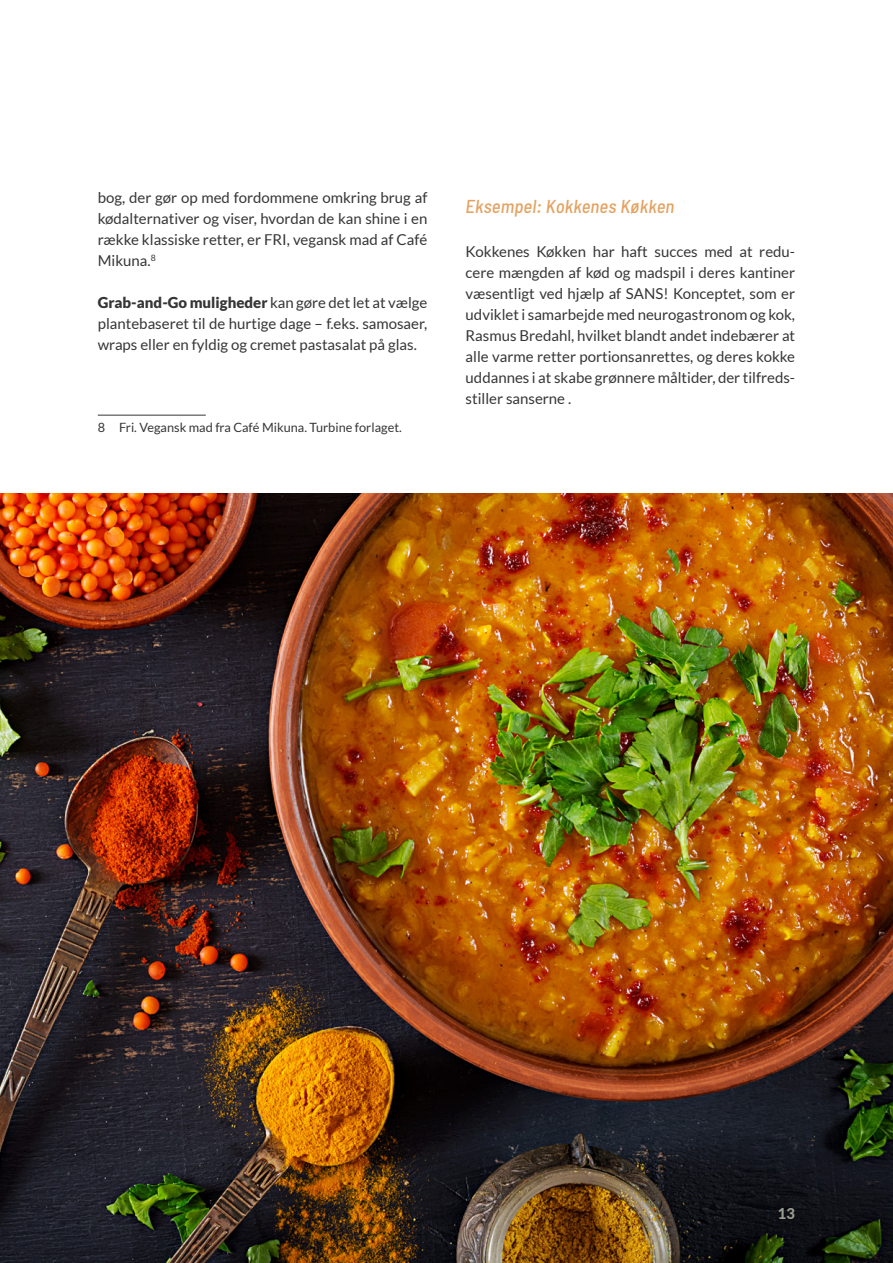
<style>
.page{position:relative;width:893px;height:1263px;background:#fff}
.page>*{position:absolute;margin:0;border:0;box-sizing:border-box;transform-origin:0 0}
.Rubrik-03{font:italic 500 semi-condensed 18.75px "Barlow";letter-spacing:.01em;color:#e3a362}
.Body-2{font:15px/21px "Lato";color:#373636;text-align:justify}
.Sidetal_Højre{font:800 15px "Lato";color:#98a091}
.Fodnote{font:12.75px "Lato";color:#373636}
.s1{font-weight:900}
</style>
<div class="page">
<img style="left:0;top:493px;width:893px;height:770px">
<hr style="left:98px;top:415px;width:108px;height:1px;background:#373636">
<p class="Body-2" style="left:98px;top:187px;width:331px">bog, der gør op med fordommene omkring brug af kødalternativer og viser, hvordan de kan shine i en række klassiske retter, er FRI, vegansk mad af Café Mikuna.<sup>8</sup></p>
<p class="Body-2" style="left:98px;top:292px;width:331px"><span class="s1">Grab-and-Go muligheder</span> kan gøre det let at vælge plantebaseret til de hurtige dage – f.eks. samosaer, wraps eller en fyldig og cremet pastasalat på glas.</p>
<p class="Fodnote" style="left:98px;top:420px;width:306px">8 Fri. Vegansk mad fra Café Mikuna. Turbine forlaget.</p>
<p class="Rubrik-03" style="left:466px;top:195px;width:210px">Eksempel: Kokkenes Køkken</p>
<p class="Body-2" style="left:466px;top:241px;width:331px">Kokkenes Køkken har haft succes med at redu&shy;cere mængden af kød og madspil i deres kantiner væsentligt ved hjælp af SANS! Konceptet, som er udviklet i samarbejde med neurogastronom og kok, Rasmus Bredahl, hvilket blandt andet indebærer at alle varme retter portionsanrettes, og deres kokke uddannes i at skabe grønnere måltider, der tilfreds&shy;stiller sanserne .</p>
<p class="Sidetal_Højre" style="left:778px;top:1202px;width:19px">13</p>
</div>
